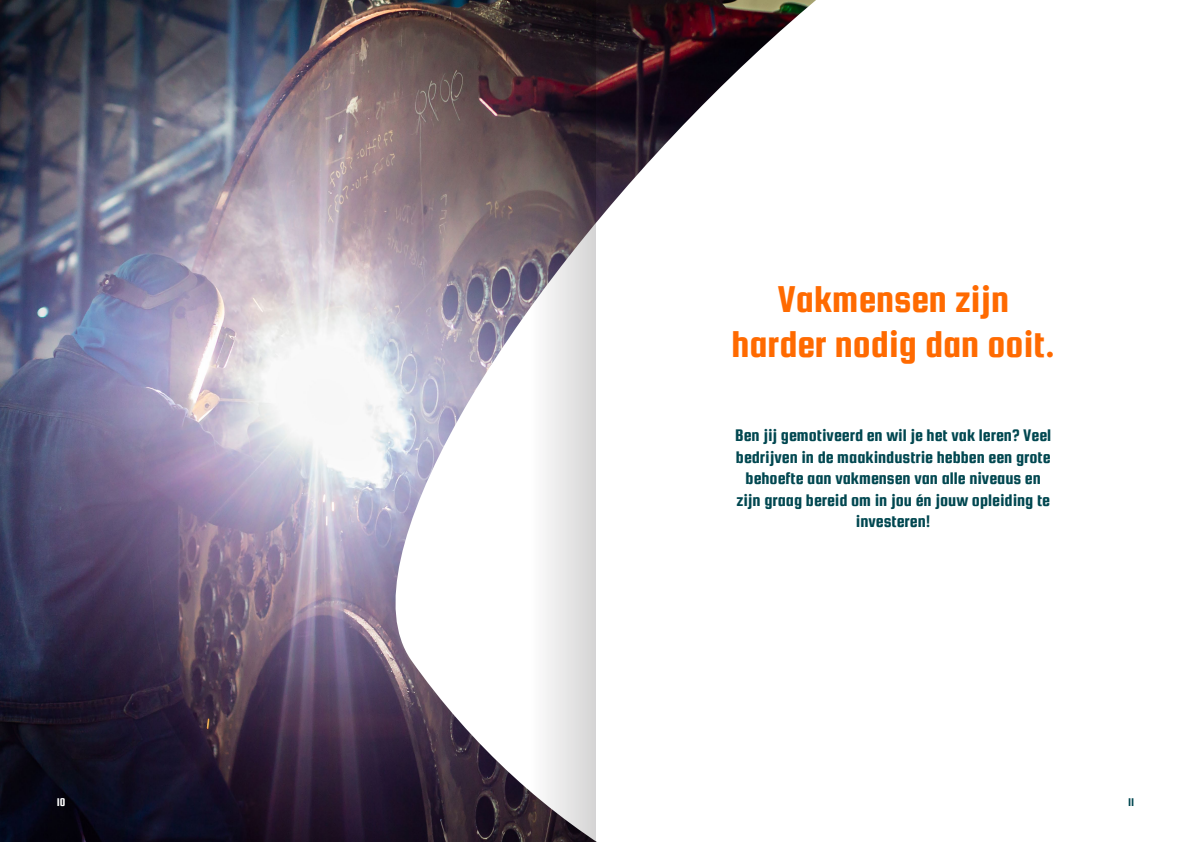
<style>
.page{position:relative;width:1191px;height:842px;background:#fff}
.page>*{position:absolute;margin:0;border:0;box-sizing:border-box;transform-origin:0 0}
.t1{font:40px/45px "Squada One";color:#ff6a00;text-align:center}
.t2{font:18px/21.6px "Squada One";color:#004750;text-align:center}
.t3{font:12px "Squada One";color:#fff}
.t4{font:12px "Squada One";color:#004750}
</style>
<div class="page">
<img style="left:0;top:0;width:277px;height:842px">
<img style="left:277px;top:0;width:539px;height:842px">
<svg style="left:474px;top:0;width:121px;height:842px"></svg>
<p class="t1" style="left:731px;top:276px;width:325px">Vakmensen zijn harder nodig dan ooit.</p>
<p class="t2" style="left:735px;top:424px;width:318px">Ben jij gemotiveerd en wil je het vak leren? Veel bedrijven in de maakindustrie hebben een grote behoefte aan vakmensen van alle niveaus en zijn graag bereid om in jou én jouw opleiding te investeren!</p>
<p class="t3" style="left:57px;top:796px;width:10px">10</p>
<p class="t4" style="left:1128px;top:796px;width:8px">11</p>
</div>
